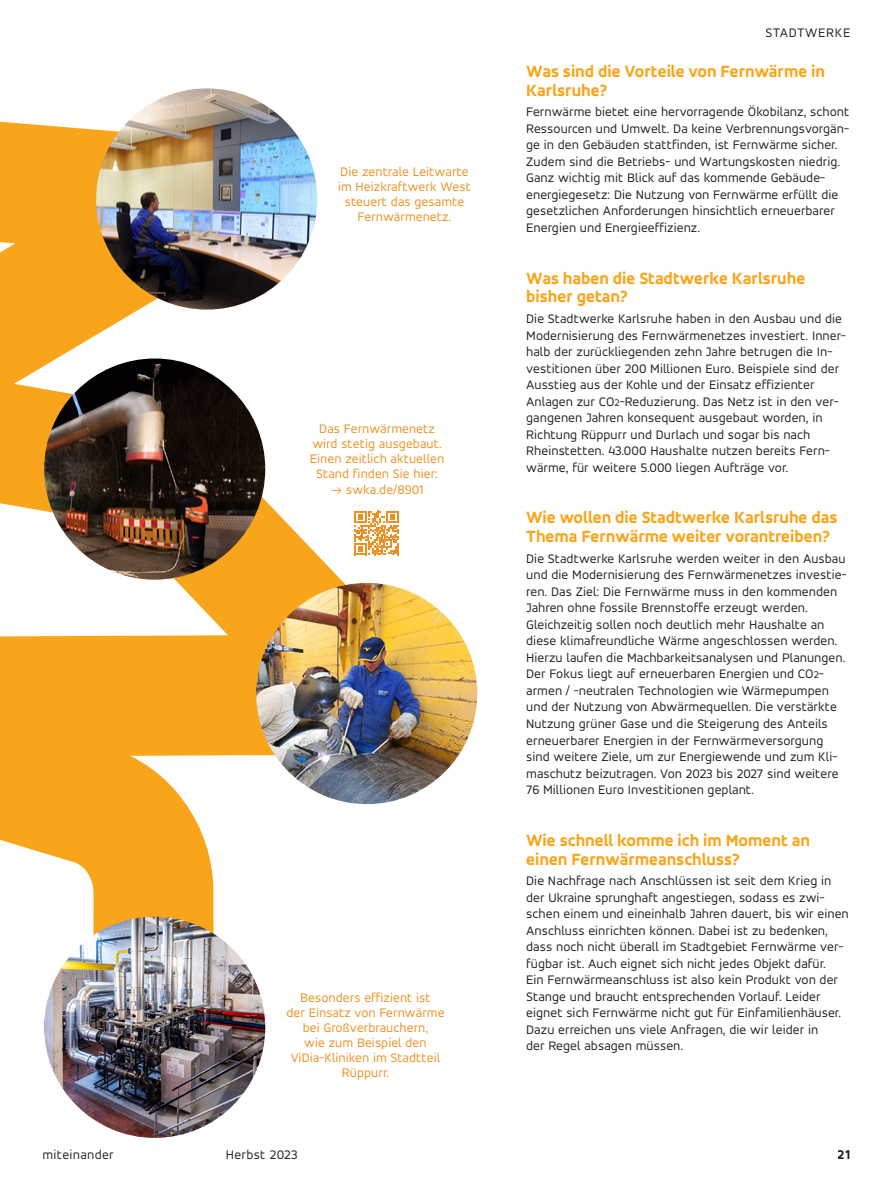
<style>
.page{position:relative;width:893px;height:1191px;background:#fff}
.page>*{position:absolute;margin:0;border:0;box-sizing:border-box;transform-origin:0 0}
.Zwischenhead{font:700 expanded 17.25px/18.8px "Accord Alternate";color:#f9a51b}
._9_pt_Accord_Regular_Linksbündig{font:13.5px/16.5px "Accord Alternate";letter-spacing:.005em;color:#231f20}
.BU-fernwärme{font:13.5px/15px "Accord Alternate";letter-spacing:.005em;color:#ec9121;text-align:center}
._9_pt_Accord_Regular_Linksbündig-2{font:13.5px "Accord Alternate";letter-spacing:.025em;color:#231f20}
._9_pt_Accord_Regular_Linksbündig-3{font:13.5px "Accord Alternate";letter-spacing:.05em;color:#231f20}
.t1{font:700 expanded 13.5px "Accord Alternate";color:#231f20}
.s1{font-family:"Replica";font-weight:300}
.s2{font-size:10.5px}
</style>
<div class="page">
<svg style="left:44px;top:863px;width:222px;height:275px"></svg>
<svg style="left:0;top:91px;width:318px;height:185px"></svg>
<svg style="left:0;top:276px;width:286px;height:23px;background:#f7ac2f"></svg>
<svg style="left:0;top:299px;width:336px;height:564px"></svg>
<svg style="left:0;top:574px;width:478px;height:244px"></svg>
<img style="left:256px;top:583px;width:221px;height:221px;border-radius:111px">
<img style="left:96px;top:88px;width:221px;height:221px;border-radius:111px">
<img style="left:44px;top:358px;width:221px;height:221px;border-radius:111px">
<img style="left:44px;top:916px;width:221px;height:221px;border-radius:111px">
<svg style="left:354px;top:511px;width:45px;height:44px"></svg>
<p class="BU-fernwärme" style="left:338px;top:163px;width:134px">Die zentrale Leitwarte im Heizkraftwerk West steuert das gesamte<br>Fernwärmenetz.</p>
<p class="BU-fernwärme" style="left:310px;top:420px;width:136px">Das Fernwärmenetz wird stetig ausgebaut.<br>Einen zeitlich aktuellen<br>Stand finden Sie hier:</p>
<p class="BU-fernwärme" style="left:331px;top:482px;width:94px"><span class="s1">→</span> swka.de/8901</p>
<p class="BU-fernwärme" style="left:286px;top:990px;width:160px">Besonders effizient ist<br>der Einsatz von Fernwärme bei Großverbrauchern,<br>wie zum Beispiel den<br>ViDia-Kliniken im Stadtteil<br>Rüppurr.</p>
<p class="_9_pt_Accord_Regular_Linksbündig-3" style="left:765px;top:25px;width:87px">STADTWERKE</p>
<p class="Zwischenhead" style="left:526px;top:61px;width:300px">Was sind die Vorteile von Fernwärme in<br>Karlsruhe?</p>
<p class="_9_pt_Accord_Regular_Linksbündig" style="left:526px;top:103px;width:325px">Fernwärme bietet eine hervorragende Ökobilanz, schont Ressourcen und Umwelt. Da keine Verbrennungsvorgän&shy;ge in den Gebäuden stattfinden, ist Fernwärme sicher.<br>Zudem sind die Betriebs- und Wartungskosten niedrig.<br>Ganz wichtig mit Blick auf das kommende Gebäude&shy;energiegesetz: Die Nutzung von Fernwärme erfüllt die gesetzlichen Anforderungen hinsichtlich erneuerbarer Energien und Energieeffizienz.</p>
<p class="Zwischenhead" style="left:526px;top:268px;width:281px">Was haben die Stadtwerke Karlsruhe bisher getan?</p>
<p class="_9_pt_Accord_Regular_Linksbündig" style="left:526px;top:310px;width:321px">Die Stadtwerke Karlsruhe haben in den Ausbau und die Modernisierung des Fernwärmenetzes investiert. Inner&shy;halb der zurückliegenden zehn Jahre betrugen die In&shy;vestitionen über 200 Millionen Euro. Beispiele sind der Ausstieg aus der Kohle und der Einsatz effizienter Anlagen zur CO<span class="s2">2</span>-Reduzierung. Das Netz ist in den ver&shy;gangenen Jahren konsequent ausgebaut worden, in Richtung Rüppurr und Durlach und sogar bis nach Rheinstetten. 43.000 Haushalte nutzen bereits Fern&shy;wärme, für weitere 5.000 liegen Aufträge vor.</p>
<p class="Zwischenhead" style="left:526px;top:508px;width:313px">Wie wollen die Stadtwerke Karlsruhe das<br>Thema Fernwärme weiter vorantreiben?</p>
<p class="_9_pt_Accord_Regular_Linksbündig" style="left:526px;top:550px;width:322px">Die Stadtwerke Karlsruhe werden weiter in den Ausbau und die Modernisierung des Fernwärmenetzes investie&shy;ren. Das Ziel: Die Fernwärme muss in den kommenden Jahren ohne fossile Brennstoffe erzeugt werden.<br>Gleichzeitig sollen noch deutlich mehr Haushalte an diese klimafreundliche Wärme angeschlossen werden.<br>Hierzu laufen die Machbarkeitsanalysen und Planungen.<br>Der Fokus liegt auf erneuerbaren Energien und CO<span class="s2">2</span>- armen / -neutralen Technologien wie Wärmepumpen und der Nutzung von Abwärmequellen. Die verstärkte Nutzung grüner Gase und die Steigerung des Anteils erneuerbarer Energien in der Fernwärmeversorgung sind weitere Ziele, um zur Energiewende und zum Kli&shy;maschutz beizutragen. Von 2023 bis 2027 sind weitere 76 Millionen Euro Investitionen geplant.</p>
<p class="Zwischenhead" style="left:526px;top:830px;width:285px">Wie schnell komme ich im Moment an einen Fernwärmeanschluss?</p>
<p class="_9_pt_Accord_Regular_Linksbündig" style="left:526px;top:872px;width:324px">Die Nachfrage nach Anschlüssen ist seit dem Krieg in der Ukraine sprunghaft angestiegen, sodass es zwi&shy;schen einem und eineinhalb Jahren dauert, bis wir einen Anschluss einrichten können. Dabei ist zu bedenken, dass noch nicht überall im Stadtgebiet Fernwärme ver&shy;fügbar ist. Auch eignet sich nicht jedes Objekt dafür.<br>Ein Fernwärmeanschluss ist also kein Produkt von der Stange und braucht entsprechenden Vorlauf. Leider eignet sich Fernwärme nicht gut für Einfamilienhäuser.<br>Dazu erreichen uns viele Anfragen, die wir leider in<br>der Regel absagen müssen.</p>
<p class="_9_pt_Accord_Regular_Linksbündig-2" style="left:43px;top:1147px;width:73px">miteinander</p>
<p class="_9_pt_Accord_Regular_Linksbündig-2" style="left:226px;top:1147px;width:73px">Herbst 2023</p>
<p class="t1" style="left:838px;top:1146px;width:14px">21</p>
</div>
